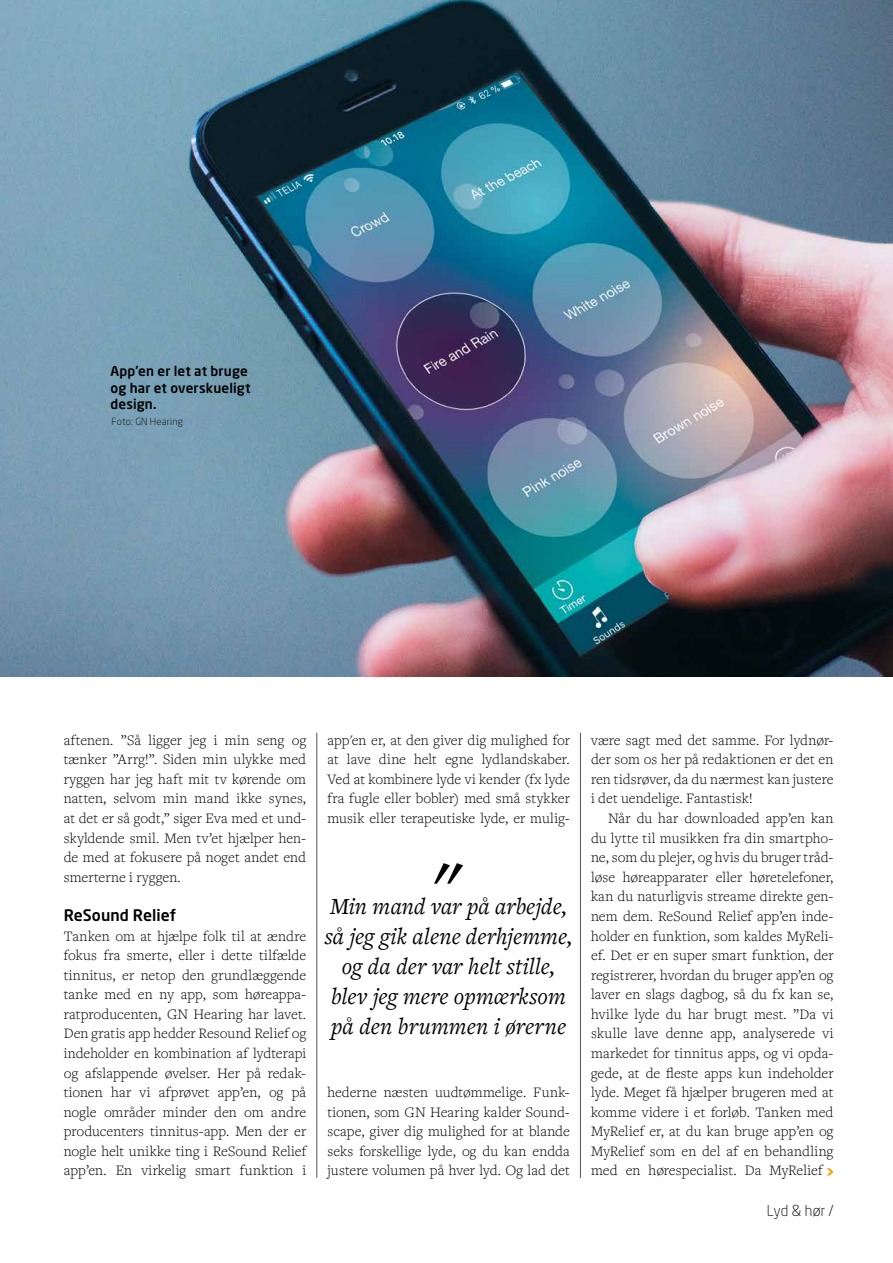
<style>
.page{position:relative;width:893px;height:1263px;background:#fff}
.page>*{position:absolute;margin:0;border:0;box-sizing:border-box;transform-origin:0 0}
.t1{font:italic 24px/30px "Freight Text Pro";letter-spacing:.005em;color:#000;text-align:center}
.t2{font:500 15.75px "Neo Sans Std";color:#000}
.t3{font:300 15px/19.5px "Freight Text Pro";letter-spacing:.005em;color:#000;text-align:justify}
.t4{font:300 15px "Neo Sans Std";letter-spacing:.01em;color:#000}
.t5{font:500 13.5px/16.5px "Neo Sans Std";letter-spacing:.01em;color:#000}
.t6{font:300 9.75px "Neo Sans Std";letter-spacing:.03em;color:#000}
</style>
<div class="page">
<hr style="left:317px;top:733px;width:1px;height:445px;background:#565656">
<hr style="left:580px;top:733px;width:1px;height:445px;background:#565656">
<svg style="left:827px;top:1168px;width:6px;height:7px"></svg>
<svg style="left:434px;top:863px;width:29px;height:21px"></svg>
<img style="left:0;top:0;width:893px;height:676px">
<p class="t5" style="left:111px;top:362px;width:142px">App'en er let at bruge og har et overskueligt design.</p>
<p class="t6" style="left:111px;top:416px;width:73px">Foto: GN Hearing</p>
<p class="t3" style="left:64px;top:730px;width:244px">aftenen. ”Så ligger jeg i min seng og tænker ”Arrg!”. Siden min ulykke med ryggen har jeg haft mit tv kørende om natten, selvom min mand ikke synes, at det er så godt,” siger Eva med et und&shy;skyldende smil. Men tv’et hjælper hen&shy;de med at fokusere på noget andet end smerterne i ryggen.</p>
<p class="t2" style="left:64px;top:905px;width:114px">ReSound Relief</p>
<p class="t3" style="left:64px;top:925px;width:244px">Tanken om at hjælpe folk til at ændre fokus fra smerte, eller i dette tilfælde tinnitus, er netop den grundlæggende tanke med en ny app, som høreappa&shy;ratproducenten, GN Hearing har lavet.<br>Den gratis app hedder Resound Relief og indeholder en kombination af lydterapi og afslappende øvelser. Her på redak&shy;tionen har vi afprøvet app’en, og på nogle områder minder den om andre producenters tinnitus-app. Men der er nogle helt unikke ting i ReSound Relief app’en. En virkelig smart funktion i</p>
<p class="t3" style="left:327px;top:730px;width:244px">app'en er, at den giver dig mulighed for at lave dine helt egne lydlandskaber.<br>Ved at kombinere lyde vi kender (fx lyde fra fugle eller bobler) med små stykker musik eller terapeutiske lyde, er mulig-</p>
<h1 class="t1" style="left:325px;top:890px;width:249px">Min mand var på arbejde, så jeg gik alene derhjemme, og da der var helt stille, blev jeg mere opmærksom på den brummen i ørerne</h1>
<p class="t3" style="left:327px;top:1082px;width:244px">hederne næsten uudtømmelige. Funk&shy;tionen, som GN Hearing kalder Sound&shy;scape, giver dig mulighed for at blande seks forskellige lyde, og du kan endda justere volumen på hver lyd. Og lad det</p>
<p class="t3" style="left:591px;top:730px;width:244px">være sagt med det samme. For lydnør&shy;der som os her på redaktionen er det en ren tidsrøver, da du nærmest kan justere i det uendelige. Fantastisk!</p>
<p class="t3" style="left:591px;top:808px;width:244px;text-indent:17px">Når du har downloaded app’en kan du lytte til musikken fra din smartpho&shy;ne, som du plejer, og hvis du bruger tråd&shy;løse høreapparater eller høretelefoner, kan du naturligvis streame direkte gen&shy;nem dem. ReSound Relief app’en inde&shy;holder en funktion, som kaldes MyReli&shy;ef. Det er en super smart funktion, der registrerer, hvordan du bruger app’en og laver en slags dagbog, så du fx kan se, hvilke lyde du har brugt mest. ”Da vi skulle lave denne app, analyserede vi markedet for tinnitus apps, og vi opda&shy;gede, at de fleste apps kun indeholder lyde. Meget få hjælper brugeren med at komme videre i et forløb. Tanken med MyRelief er, at du kan bruge app’en og MyRelief som en del af en behandling med en hørespecialist. Da MyRelief</p>
<p class="t4" style="left:767px;top:1201px;width:68px">Lyd &amp; hør /</p>
</div>
